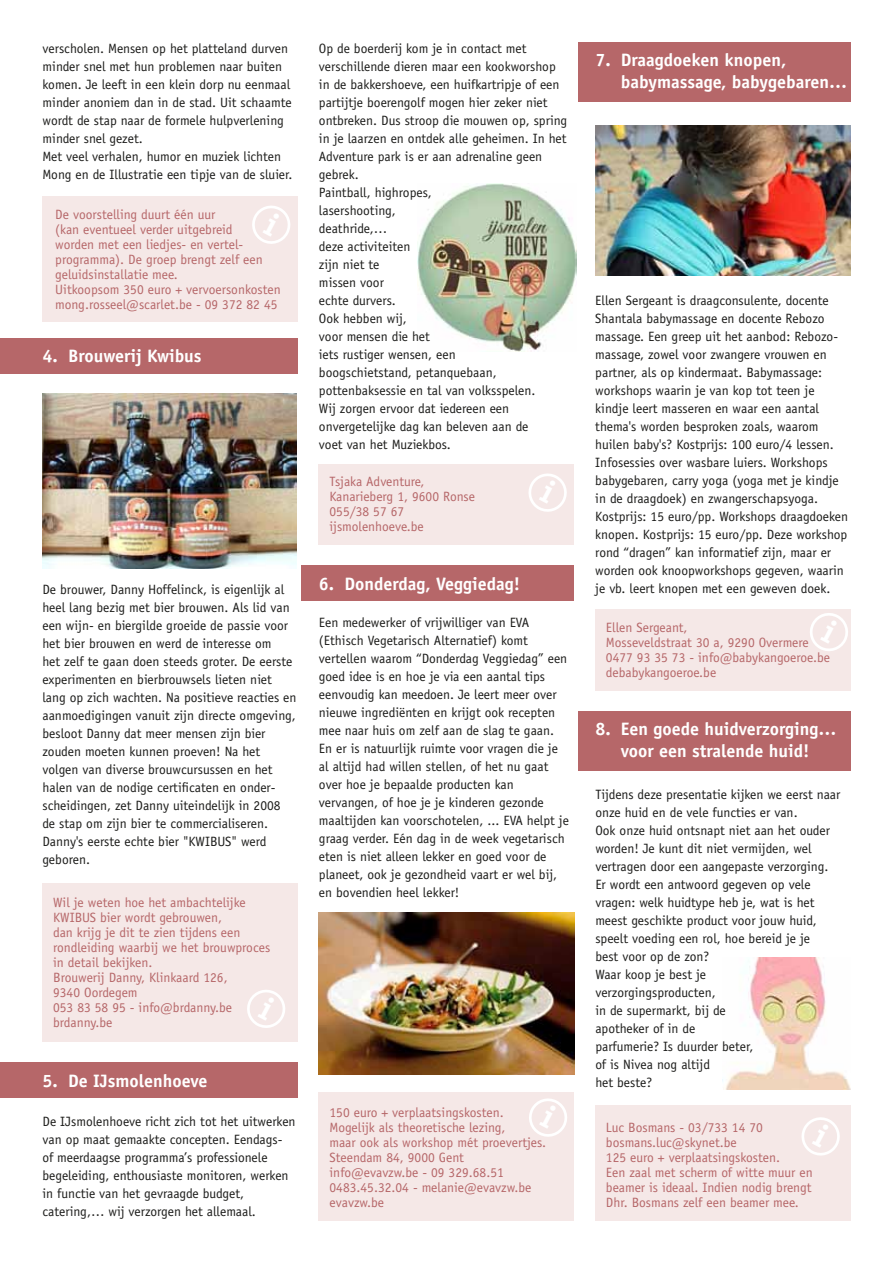
<style>
.page{position:relative;width:893px;height:1263px;background:#fff}
.page>*{position:absolute;margin:0;border:0;box-sizing:border-box;transform-origin:0 0}
.t1{font:700 18px/21.6px "Officina Sans";color:#fff}
.t2{font:13.5px/18px "Officina Sans";color:#1d1d1b}
.t3{font:13.5px/15px "Officina Sans";color:#b66769}
</style>
<div class="page">
<img style="left:725px;top:958px;width:125px;height:131px">
<div style="left:42px;top:196px;width:256px;height:125px;background:#f5e8e7"></div>
<div style="left:42px;top:883px;width:256px;height:158px;background:#f5e8e7"></div>
<div style="left:319px;top:464px;width:255px;height:81px;background:#f5e8e7"></div>
<div style="left:595px;top:610px;width:255px;height:81px;background:#f5e8e7"></div>
<div style="left:319px;top:1092px;width:255px;height:128px;background:#f5e8e7"></div>
<div style="left:0;top:338px;width:298px;height:35px;background:#b66769"></div>
<div style="left:302px;top:566px;width:272px;height:35px;background:#b66769"></div>
<div style="left:578px;top:43px;width:272px;height:59px;background:#b66769"></div>
<div style="left:578px;top:711px;width:272px;height:59px;background:#b66769"></div>
<div style="left:0;top:1063px;width:298px;height:35px;background:#b66769"></div>
<img style="left:43px;top:394px;width:254px;height:174px">
<img style="left:417px;top:183px;width:159px;height:169px">
<img style="left:319px;top:912px;width:255px;height:162px">
<img style="left:595px;top:126px;width:255px;height:150px">
<div style="left:595px;top:1105px;width:255px;height:115px;background:#f5e8e7"></div>
<svg style="left:252px;top:206px;width:38px;height:38px"></svg>
<svg style="left:247px;top:990px;width:38px;height:38px"></svg>
<svg style="left:528px;top:473px;width:39px;height:39px"></svg>
<svg style="left:805px;top:609px;width:46px;height:43px"></svg>
<svg style="left:529px;top:1098px;width:38px;height:39px"></svg>
<svg style="left:801px;top:1117px;width:39px;height:39px"></svg>
<p class="t2" style="left:43px;top:39px;width:251px">verscholen. Mensen op het platteland durven minder snel met hun problemen naar buiten komen. Je leeft in een klein dorp nu eenmaal minder anoniem dan in de stad. Uit schaamte wordt de stap naar de formele hulpverlening minder snel gezet.<br>Met veel verhalen, humor en muziek lichten Mong en de Illustratie een tipje van de sluier.</p>
<p class="t3" style="left:55px;top:207px;width:227px">De voorstelling duurt één uur<br>(kan eventueel verder uitgebreid<br>worden met een liedjes- en vertel&shy;programma). De groep brengt zelf een geluidsinstallatie mee.<br>Uitkoopsom 350 euro + vervoersonkosten mong.rosseel@scarlet.be - 09 372 82 45</p>
<h1 class="t1" style="left:43px;top:345px;width:160px">4. Brouwerij Kwibus</h1>
<p class="t2" style="left:42px;top:581px;width:256px">De brouwer, Danny Hoffelinck, is eigenlijk al heel lang bezig met bier brouwen. Als lid van een wijn- en biergilde groeide de passie voor het bier brouwen en werd de interesse om<br>het zelf te gaan doen steeds groter. De eerste experimenten en bierbrouwsels lieten niet lang op zich wachten. Na positieve reacties en aanmoedigingen vanuit zijn directe omgeving, besloot Danny dat meer mensen zijn bier zouden moeten kunnen proeven! Na het volgen van diverse brouwcursussen en het halen van de nodige certificaten en onder&shy;scheidingen, zet Danny uiteindelijk in 2008 de stap om zijn bier te commercialiseren.<br>Danny's eerste echte bier "KWIBUS" werd geboren.</p>
<p class="t3" style="left:53px;top:895px;width:219px">Wil je weten hoe het ambachtelijke<br>KWIBUS bier wordt gebrouwen,<br>dan krijg je dit te zien tijdens een rondleiding waarbij we het brouwproces in detail bekijken.<br>Brouwerij Danny, Klinkaard 126,<br>9340 Oordegem<br>053 83 58 95 - info@brdanny.be brdanny.be</p>
<h1 class="t1" style="left:43px;top:1070px;width:166px">5. De IJsmolenhoeve</h1>
<p class="t2" style="left:43px;top:1113px;width:255px">De IJsmolenhoeve richt zich tot het uitwerken van op maat gemaakte concepten. Eendags&shy;of meerdaagse programma’s professionele begeleiding, enthousiaste monitoren, werken in functie van het gevraagde budget, catering,… wij verzorgen het allemaal.</p>
<p class="t2" style="left:319px;top:39px;width:250px">Op de boerderij kom je in contact met verschillende dieren maar een kookworshop in de bakkershoeve, een huifkartripje of een partijtje boerengolf mogen hier zeker niet ontbreken. Dus stroop die mouwen op, spring in je laarzen en ontdek alle geheimen. In het<br>Adventure park is er aan adrenaline geen gebrek.<br>Paintball, highropes,<br>lasershooting,<br>deathride,…<br>deze activiteiten<br>zijn niet te<br>missen voor<br>echte durvers.<br>Ook hebben wij,<br>voor mensen die het<br>iets rustiger wensen, een<br>boogschietstand, petanquebaan, pottenbaksessie en tal van volksspelen.<br>Wij zorgen ervoor dat iedereen een onvergetelijke dag kan beleven aan de<br>voet van het Muziekbos.</p>
<p class="t3" style="left:330px;top:474px;width:147px">Tsjaka Adventure,<br>Kanarieberg 1, 9600 Ronse<br>055/38 57 67 ijsmolenhoeve.be</p>
<h1 class="t1" style="left:319px;top:572px;width:203px">6. Donderdag, Veggiedag!</h1>
<p class="t2" style="left:319px;top:614px;width:252px">Een medewerker of vrijwilliger van EVA (Ethisch Vegetarisch Alternatief) komt vertellen waarom “Donderdag Veggiedag” een goed idee is en hoe je via een aantal tips eenvoudig kan meedoen. Je leert meer over nieuwe ingrediënten en krijgt ook recepten mee naar huis om zelf aan de slag te gaan.<br>En er is natuurlijk ruimte voor vragen die je al altijd had willen stellen, of het nu gaat over hoe je bepaalde producten kan vervangen, of hoe je je kinderen gezonde maaltijden kan voorschotelen, ... EVA helpt je graag verder. Eén dag in de week vegetarisch eten is niet alleen lekker en goed voor de planeet, ook je gezondheid vaart er wel bij, en bovendien heel lekker!</p>
<p class="t3" style="left:330px;top:1105px;width:218px">150 euro + verplaatsingskosten.<br>Mogelijk als theoretische lezing,<br>maar ook als workshop mét proevertjes.<br>Steendam 84, 9000 Gent info@evavzw.be - 09 329.68.51<br>0483.45.32.04 - melanie@evavzw.be evavzw.be</p>
<h1 class="t1" style="left:621px;top:49px;width:228px;text-indent:-26px">7. Draagdoeken knopen, babymassage, babygebaren…</h1>
<p class="t2" style="left:595px;top:292px;width:254px">Ellen Sergeant is draagconsulente, docente Shantala babymassage en docente Rebozo massage. Een greep uit het aanbod: Rebozo&shy;massage, zowel voor zwangere vrouwen en partner, als op kindermaat. Babymassage: workshops waarin je van kop tot teen je kindje leert masseren en waar een aantal thema's worden besproken zoals, waarom huilen baby's? Kostprijs: 100 euro/4 lessen.<br>Infosessies over wasbare luiers. Workshops babygebaren, carry yoga (yoga met je kindje in de draagdoek) en zwangerschapsyoga.<br>Kostprijs: 15 euro/pp. Workshops draagdoeken knopen. Kostprijs: 15 euro/pp. Deze workshop rond “dragen” kan informatief zijn, maar er worden ook knoopworkshops gegeven, waarin je vb. leert knopen met een geweven doek.</p>
<p class="t3" style="left:606px;top:620px;width:226px">Ellen Sergeant,<br>Mosseveldstraat 30 a, 9290 Overmere<br>0477 93 35 73 - info@babykangoeroe.be debabykangoeroe.be</p>
<h1 class="t1" style="left:595px;top:718px;width:243px;text-align:center">8. Een goede huidverzorging… voor een stralende huid!</h1>
<p class="t2" style="left:595px;top:785px;width:247px">Tijdens deze presentatie kijken we eerst naar onze huid en de vele functies er van.<br>Ook onze huid ontsnapt niet aan het ouder worden! Je kunt dit niet vermijden, wel vertragen door een aangepaste verzorging.<br>Er wordt een antwoord gegeven op vele vragen: welk huidtype heb je, wat is het meest geschikte product voor jouw huid, speelt voeding een rol, hoe bereid je je<br>best voor op de zon?<br>Waar koop je best je<br>verzorgingsproducten,<br>in de supermarkt, bij de<br>apotheker of in de<br>parfumerie? Is duurder beter,<br>of is Nivea nog altijd<br>het beste?</p>
<p class="t3" style="left:606px;top:1120px;width:208px">Luc Bosmans - 03/733 14 70 bosmans.luc@skynet.be<br>125 euro + verplaatsingskosten.<br>Een zaal met scherm of witte muur en beamer is ideaal. Indien nodig brengt<br>Dhr. Bosmans zelf een beamer mee.</p>
</div>
